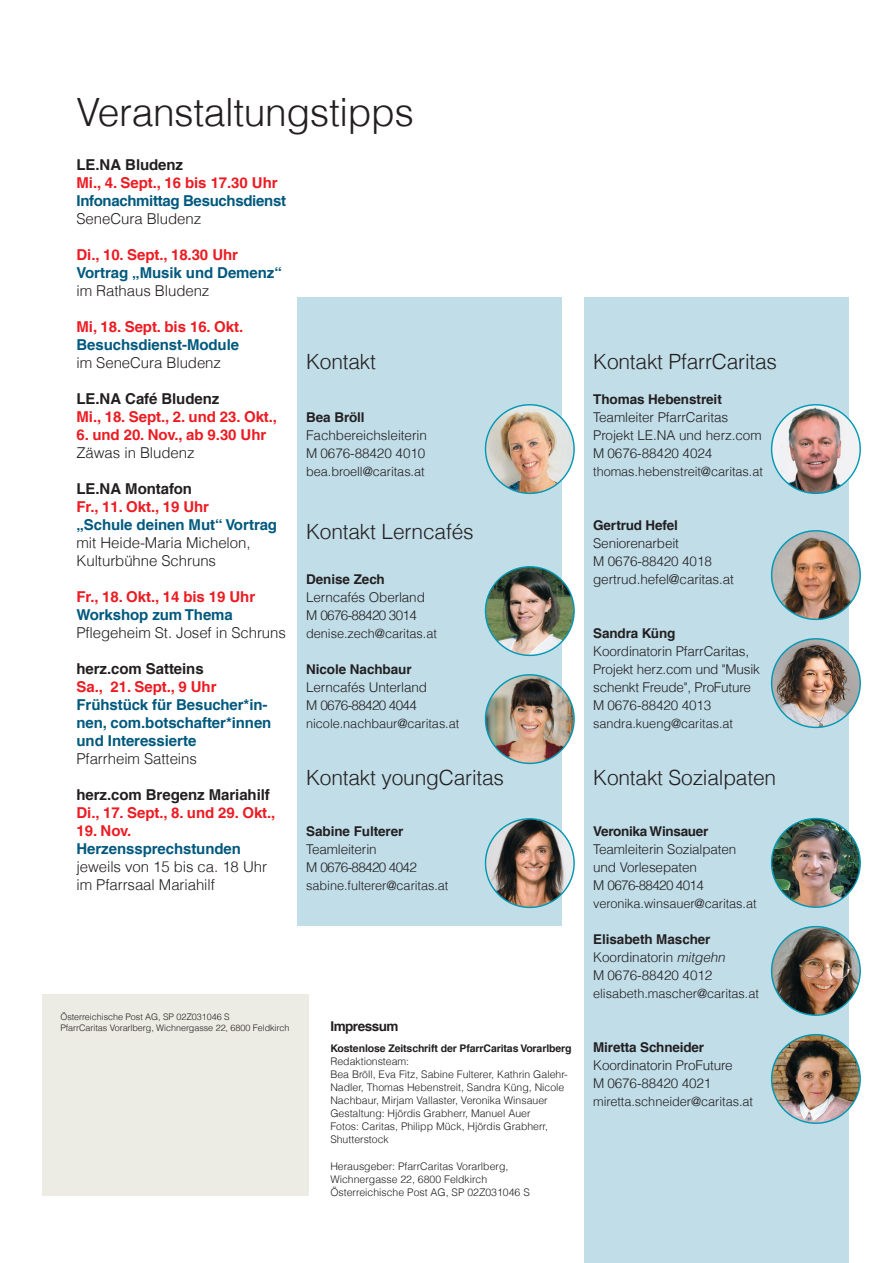
<style>
.page{position:relative;width:893px;height:1263px;background:#fff}
.page>*{position:absolute;margin:0;border:0;box-sizing:border-box;transform-origin:0 0}
.Überschrift_2{font:300 39px "Helveticafor Caritas";letter-spacing:-.01em;color:#231f20}
.Fließtext_Kopie{font:300 21px "Helveticafor Caritas";letter-spacing:-.01em;color:#231f20}
.t1{font:700 15px "Helveticafor Caritas";letter-spacing:-.005em;color:#ec1c23}
.t2{font:700 15px/18px "Helveticafor Caritas";letter-spacing:-.005em;color:#00597e}
.t3{font:300 15px/18px "Helveticafor Caritas";letter-spacing:-.005em;color:#231f20}
.t4{font:700 15px "Helveticafor Caritas";letter-spacing:-.005em;color:#231f20}
.fotountertitel{font:300 13.5px/18px "Helveticafor Caritas";letter-spacing:-.01em;color:#231f20}
.fotountertitel-2{font:700 13.5px "Helveticafor Caritas";letter-spacing:-.005em;color:#231f20}
.fotountertitel-3{font:300 13.5px/18px "Helveticafor Caritas";letter-spacing:-.05em;color:#231f20}
.fotountertitel-4{font:700 13.5px "Helveticafor Caritas";letter-spacing:-.035em;color:#231f20}
.fotountertitel-5{font:300 12.75px "Helveticafor Caritas";letter-spacing:-.005em;color:#231f20}
.bildtext_regular_7_25{font:300 10.5px/13.2px "Helveticafor Caritas";color:#231f20}
.bildtext_regular_7_25-2{font:700 10.5px "Helveticafor Caritas";letter-spacing:-.01em;color:#231f20}
.t5{font:300 9px "Helveticafor Caritas";letter-spacing:-.005em;color:#231f20}
.s1{font-style:italic}
</style>
<div class="page">
<div style="left:42px;top:994px;width:267px;height:202px;background:#ecebe4"></div>
<div style="left:585px;top:298px;width:264px;height:965px;background:#c0dde8"></div>
<img style="left:772px;top:405px;width:88px;height:88px;border-radius:44px">
<img style="left:772px;top:531px;width:88px;height:88px;border-radius:44px">
<img style="left:772px;top:1035px;width:88px;height:88px;border-radius:44px">
<img style="left:772px;top:819px;width:88px;height:88px;border-radius:44px">
<img style="left:772px;top:639px;width:88px;height:88px;border-radius:44px">
<div style="left:298px;top:298px;width:264px;height:628px;background:#c0dde8"></div>
<img style="left:485px;top:405px;width:89px;height:88px;border-radius:44px">
<img style="left:485px;top:567px;width:89px;height:88px;border-radius:44px">
<img style="left:485px;top:675px;width:89px;height:88px;border-radius:44px">
<img style="left:485px;top:819px;width:89px;height:88px;border-radius:44px">
<img style="left:772px;top:927px;width:88px;height:88px;border-radius:44px">
<p class="Überschrift_2" style="left:77px;top:88px;width:339px">Veranstaltungstipps</p>
<p class="t4" style="left:77px;top:155px;width:108px">LE.NA Bludenz</p>
<p class="t1" style="left:77px;top:173px;width:203px">Mi., 4. Sept., 16 bis 17.30 Uhr</p>
<p class="t2" style="left:77px;top:192px;width:211px">Infonachmittag Besuchsdienst</p>
<p class="t3" style="left:77px;top:209px;width:126px">SeneCura Bludenz</p>
<p class="t1" style="left:77px;top:245px;width:163px">Di., 10. Sept., 18.30 Uhr</p>
<p class="t2" style="left:77px;top:264px;width:207px">Vortrag „Musik und Demenz“</p>
<p class="t3" style="left:77px;top:281px;width:134px">im Rathaus Bludenz</p>
<p class="t1" style="left:77px;top:317px;width:168px">Mi, 18. Sept. bis 16. Okt.</p>
<p class="t2" style="left:77px;top:336px;width:164px">Besuchsdienst-Module</p>
<p class="t3" style="left:77px;top:353px;width:146px">im SeneCura Bludenz</p>
<p class="t4" style="left:77px;top:389px;width:144px">LE.NA Café Bludenz</p>
<p class="t1" style="left:77px;top:407px;width:202px">Mi., 18. Sept., 2. und 23. Okt.,</p>
<p class="t1" style="left:77px;top:425px;width:191px">6. und 20. Nov., ab 9.30 Uhr</p>
<p class="t3" style="left:77px;top:443px;width:120px">Zäwas in Bludenz</p>
<p class="t4" style="left:77px;top:479px;width:117px">LE.NA Montafon</p>
<p class="t1" style="left:77px;top:497px;width:134px">Fr., 11. Okt., 19 Uhr</p>
<p class="t2" style="left:77px;top:516px;width:202px">„Schule deinen Mut“ Vortrag</p>
<p class="t3" style="left:77px;top:533px;width:176px">mit Heide-Maria Michelon,<br>Kulturbühne Schruns</p>
<p class="t1" style="left:77px;top:587px;width:180px">Fr., 18. Okt., 14 bis 19 Uhr</p>
<p class="t2" style="left:77px;top:606px;width:158px">Workshop zum Thema</p>
<p class="t3" style="left:77px;top:623px;width:211px">Pflegeheim St. Josef in Schruns</p>
<p class="t4" style="left:77px;top:659px;width:129px">herz.com Satteins</p>
<p class="t1" style="left:77px;top:677px;width:142px">Sa., 21. Sept., 9 Uhr</p>
<p class="t2" style="left:77px;top:696px;width:196px">Frühstück für Besucher*in&shy;nen, com.botschafter*innen und Interessierte</p>
<p class="t3" style="left:77px;top:749px;width:122px">Pfarrheim Satteins</p>
<p class="t4" style="left:77px;top:785px;width:195px">herz.com Bregenz Mariahilf</p>
<p class="t1" style="left:77px;top:803px;width:200px">Di., 17. Sept., 8. und 29. Okt.,</p>
<p class="t1" style="left:77px;top:821px;width:56px">19. Nov.</p>
<p class="t2" style="left:77px;top:840px;width:166px">Herzenssprechstunden</p>
<p class="t3" style="left:77px;top:857px;width:192px">jeweils von 15 bis ca. 18 Uhr im Pfarrsaal Mariahilf</p>
<h2 class="Fließtext_Kopie" style="left:306px;top:348px;width:71px">Kontakt</h2>
<p class="fotountertitel-2" style="left:306px;top:409px;width:60px">Bea Bröll</p>
<p class="fotountertitel" style="left:306px;top:426px;width:122px">Fachbereichsleiterin<br>M 0676-88420 4010</p>
<p class="fotountertitel-5" style="left:306px;top:463px;width:120px">bea.broell@caritas.at</p>
<h2 class="Fließtext_Kopie" style="left:306px;top:518px;width:169px">Kontakt Lerncafés</h2>
<p class="fotountertitel-2" style="left:306px;top:571px;width:80px">Denise Zech</p>
<p class="fotountertitel" style="left:306px;top:588px;width:120px">Lerncafés Oberland<br>M 0676-88420 3014</p>
<p class="fotountertitel-5" style="left:306px;top:625px;width:132px">denise.zech@caritas.at</p>
<p class="fotountertitel-2" style="left:306px;top:661px;width:107px">Nicole Nachbaur</p>
<p class="fotountertitel" style="left:306px;top:678px;width:122px">Lerncafés Unterland<br>M 0676-88420 4044</p>
<p class="fotountertitel-5" style="left:306px;top:715px;width:155px">nicole.nachbaur@caritas.at</p>
<h2 class="Fließtext_Kopie" style="left:306px;top:764px;width:199px">Kontakt youngCaritas</h2>
<p class="fotountertitel-2" style="left:306px;top:823px;width:99px">Sabine Fulterer</p>
<p class="fotountertitel-3" style="left:306px;top:840px;width:112px">Teamleiterin<br>M 0676-88420 4042</p>
<p class="fotountertitel-5" style="left:306px;top:877px;width:144px">sabine.fulterer@caritas.at</p>
<p class="t5" style="left:60px;top:1011px;width:171px">Österreichische Post AG, SP 02Z031046 S</p>
<p class="t5" style="left:60px;top:1022px;width:230px">PfarrCaritas Vorarlberg, Wichnergasse 22, 6800 Feldkirch</p>
<p class="fotountertitel-4" style="left:330px;top:1018px;width:70px">Impressum</p>
<p class="bildtext_regular_7_25-2" style="left:330px;top:1041px;width:243px">Kostenlose Zeitschrift der PfarrCaritas Vorarlberg</p>
<p class="bildtext_regular_7_25" style="left:330px;top:1054px;width:80px">Redaktionsteam:</p>
<p class="bildtext_regular_7_25" style="left:330px;top:1067px;width:239px">Bea Bröll, Eva Fitz, Sabine Fulterer, Kathrin Galehr-<br>Nadler, Thomas Hebenstreit, Sandra Küng, Nicole<br>Nachbaur, Mirjam Vallaster, Veronika Winsauer</p>
<p class="bildtext_regular_7_25" style="left:330px;top:1107px;width:202px">Gestaltung: Hjördis Grabherr, Manuel Auer</p>
<p class="bildtext_regular_7_25" style="left:330px;top:1120px;width:219px">Fotos: Caritas, Philipp Mück, Hjördis Grabherr,<br>Shutterstock</p>
<p class="bildtext_regular_7_25" style="left:330px;top:1159px;width:179px">Herausgeber: PfarrCaritas Vorarlberg,</p>
<p class="bildtext_regular_7_25" style="left:330px;top:1172px;width:158px">Wichnergasse 22, 6800 Feldkirch</p>
<p class="bildtext_regular_7_25" style="left:330px;top:1185px;width:201px">Österreichische Post AG, SP 02Z031046 S</p>
<p class="Fließtext_Kopie" style="left:593px;top:348px;width:185px">Kontakt PfarrCaritas</p>
<p class="fotountertitel-2" style="left:593px;top:391px;width:130px">Thomas Hebenstreit</p>
<p class="fotountertitel" style="left:593px;top:408px;width:137px">Teamleiter PfarrCaritas</p>
<p class="fotountertitel" style="left:593px;top:426px;width:170px">Projekt LE.NA und herz.com</p>
<p class="fotountertitel" style="left:593px;top:444px;width:121px">M 0676-88420 4024</p>
<p class="fotountertitel-5" style="left:593px;top:463px;width:171px">thomas.hebenstreit@caritas.at</p>
<p class="fotountertitel-2" style="left:593px;top:517px;width:86px">Gertrud Hefel</p>
<p class="fotountertitel" style="left:593px;top:534px;width:87px">Seniorenarbeit</p>
<p class="fotountertitel" style="left:593px;top:552px;width:120px">M 0676-88420 4018</p>
<p class="fotountertitel" style="left:593px;top:570px;width:142px">gertrud.hefel@caritas.at</p>
<p class="fotountertitel-2" style="left:593px;top:625px;width:84px">Sandra Küng</p>
<p class="fotountertitel" style="left:593px;top:642px;width:168px">Koordinatorin PfarrCaritas,<br>Projekt herz.com und "Musik schenkt Freude", ProFuture</p>
<p class="fotountertitel" style="left:593px;top:696px;width:120px">M 0676-88420 4013</p>
<p class="fotountertitel-5" style="left:593px;top:715px;width:141px">sandra.kueng@caritas.at</p>
<p class="Fließtext_Kopie" style="left:593px;top:764px;width:184px">Kontakt Sozialpaten</p>
<p class="fotountertitel-2" style="left:593px;top:823px;width:117px">Veronika Winsauer</p>
<p class="fotountertitel" style="left:593px;top:840px;width:145px">Teamleiterin Sozialpaten</p>
<p class="fotountertitel" style="left:593px;top:858px;width:105px">und Vorlesepaten</p>
<p class="fotountertitel-3" style="left:593px;top:876px;width:112px">M 0676-88420 4014</p>
<p class="fotountertitel-5" style="left:593px;top:895px;width:165px">veronika.winsauer@caritas.at</p>
<p class="fotountertitel-2" style="left:593px;top:931px;width:119px">Elisabeth Mascher</p>
<p class="fotountertitel" style="left:593px;top:948px;width:136px">Koordinatorin <span class="s1">mitgehn</span></p>
<p class="fotountertitel" style="left:593px;top:966px;width:121px">M 0676-88420 4012</p>
<p class="fotountertitel-5" style="left:593px;top:985px;width:167px">elisabeth.mascher@caritas.at</p>
<p class="fotountertitel-2" style="left:593px;top:1039px;width:112px">Miretta Schneider</p>
<p class="fotountertitel" style="left:593px;top:1056px;width:141px">Koordinatorin ProFuture</p>
<p class="fotountertitel" style="left:593px;top:1074px;width:120px">M 0676-88420 4021</p>
<p class="fotountertitel-5" style="left:593px;top:1093px;width:161px">miretta.schneider@caritas.at</p>
</div>
